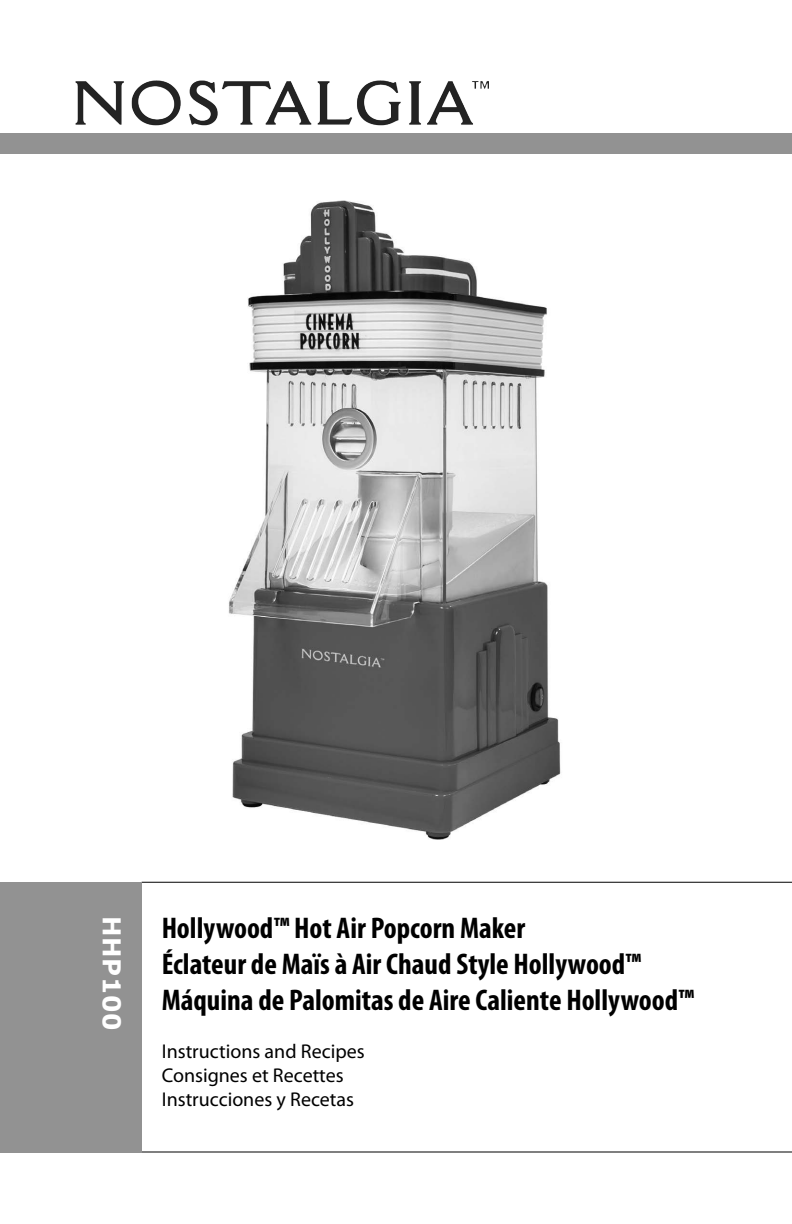
<style>
.page{position:relative;width:792px;height:1224px;background:#fff}
.page>*{position:absolute;margin:0;border:0;box-sizing:border-box;transform-origin:0 0}
.t1{font:700 condensed 30px "Myriad Pro";color:#000}
.No_Style__Don_t_Use{font:700 24.4px "Verdana";letter-spacing:.03em;color:#fff}
.t2{font:20px "Myriad Pro";color:#000}
</style>
<div class="page">
<hr style="left:142px;top:882px;width:650px;height:1px;background:#000">
<hr style="left:142px;top:1152px;width:650px;height:1px;background:#000">
<div style="left:0;top:882px;width:142px;height:270px;background:#929292"></div>
<img style="left:72px;top:80px;width:416px;height:54px">
<div style="left:0;top:134px;width:792px;height:20px;background:#929292"></div>
<img style="left:228px;top:200px;width:333px;height:640px">
<p class="No_Style__Don_t_Use" style="left:129px;top:916px;width:116px;rotate:90deg">HHP100</p>
<p class="t1" style="left:162px;top:910px;width:365px">Hollywood™ Hot Air Popcorn Maker</p>
<p class="t1" style="left:162px;top:946px;width:481px">Éclateur de Maïs à Air Chaud Style Hollywood™</p>
<p class="t1" style="left:162px;top:982px;width:534px">Máquina de Palomitas de Aire Caliente Hollywood™</p>
<p class="t2" style="left:162px;top:1039px;width:205px">Instructions and Recipes</p>
<p class="t2" style="left:162px;top:1063px;width:184px">Consignes et Recettes</p>
<p class="t2" style="left:162px;top:1087px;width:194px">Instrucciones y Recetas</p>
</div>
